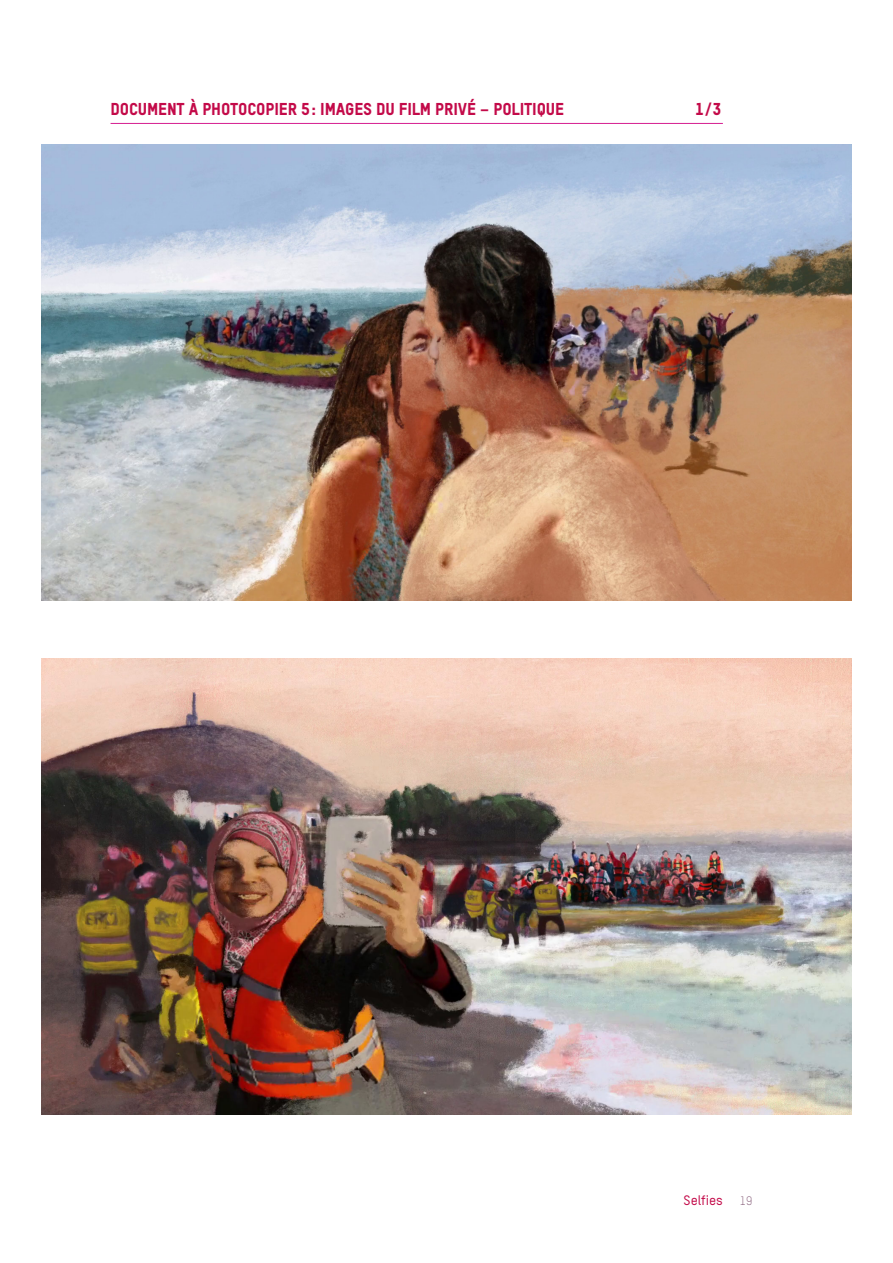
<style>
.page{position:relative;width:893px;height:1263px;background:#fff}
.page>*{position:absolute;margin:0;border:0;box-sizing:border-box;transform-origin:0 0}
.Titel_rot__Didakti{font:16.95px "TSTARPRO Headline";letter-spacing:-.01em;color:#c30a49}
.t1{font:500 13.5px "TSTARPRO";color:#c30a49}
.t2{font:300 12px "TSTARPRO";color:#784a69}
</style>
<div class="page">
<hr style="left:111px;top:123px;width:612px;height:1px;background:#d51d90">
<img style="left:41px;top:145px;width:810px;height:456px">
<img style="left:41px;top:658px;width:810px;height:456px">
<p class="Titel_rot__Didakti" style="left:111px;top:98px;width:455px">DOCUMENT À PHOTOCOPIER 5: IMAGES DU FILM PRIVÉ – POLITIQUE</p>
<p class="Titel_rot__Didakti" style="left:695px;top:98px;width:28px">1/3</p>
<p class="t1" style="left:684px;top:1192px;width:41px">Selfies</p>
<p class="t2" style="left:740px;top:1194px;width:14px">19</p>
</div>
